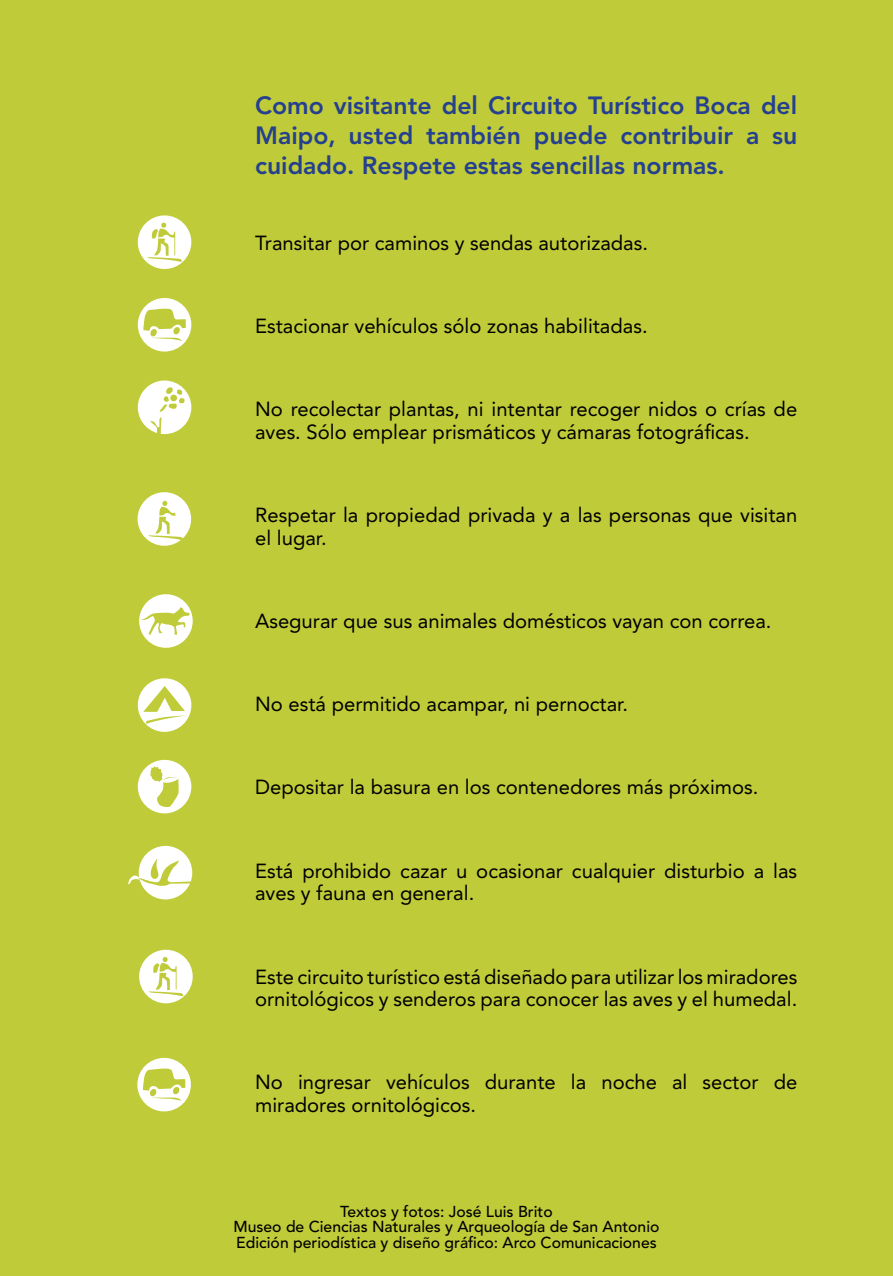
<style>
.page{position:relative;width:893px;height:1276px;background:#bfcb38}
.page>*{position:absolute;margin:0;border:0;box-sizing:border-box;transform-origin:0 0}
.t1{font:800 24.75px/29.7px "Avenir LT Std";color:#25408f;text-align:justify}
.t2{font:20.25px/22.5px "Avenir LT Std";color:#000}
.t3{font:500 15.75px/15.8px "Avenir LT Std";color:#000;text-align:center}
</style>
<div class="page">
<div style="left:138px;top:215px;width:53px;height:54px;background:#fff;border-radius:50%"></div>
<svg style="left:147px;top:223px;width:35px;height:39px"></svg>
<div style="left:138px;top:298px;width:53px;height:53px;background:#fff;border-radius:50%"></div>
<svg style="left:143px;top:308px;width:43px;height:33px"></svg>
<div style="left:138px;top:380px;width:53px;height:54px;background:#fff;border-radius:50%"></div>
<svg style="left:149px;top:387px;width:36px;height:48px"></svg>
<div style="left:139px;top:594px;width:54px;height:54px;background:#fff;border-radius:50%"></div>
<svg style="left:140px;top:607px;width:50px;height:27px"></svg>
<div style="left:138px;top:678px;width:53px;height:54px;background:#fff;border-radius:50%"></div>
<svg style="left:143px;top:686px;width:43px;height:39px"></svg>
<div style="left:138px;top:760px;width:53px;height:53px;background:#fff;border-radius:50%"></div>
<svg style="left:150px;top:766px;width:29px;height:41px"></svg>
<div style="left:138px;top:492px;width:53px;height:54px;background:#fff;border-radius:50%"></div>
<svg style="left:148px;top:501px;width:35px;height:39px"></svg>
<div style="left:139px;top:846px;width:53px;height:53px;background:#fff;border-radius:50%"></div>
<svg style="left:128px;top:858px;width:65px;height:28px"></svg>
<div style="left:139px;top:949px;width:54px;height:54px;background:#fff;border-radius:50%"></div>
<svg style="left:149px;top:957px;width:35px;height:39px"></svg>
<div style="left:137px;top:1058px;width:54px;height:53px;background:#fff;border-radius:50%"></div>
<svg style="left:143px;top:1068px;width:42px;height:32px"></svg>
<p class="t1" style="left:255px;top:91px;width:544px">Como visitante del Circuito Turístico Boca del Maipo, usted también puede contribuir a su cuidado. Respete estas sencillas normas.</p>
<p class="t2" style="left:255px;top:232px;width:394px">Transitar por caminos y sendas autorizadas.</p>
<p class="t2" style="left:255px;top:315px;width:394px">Estacionar vehículos sólo zonas habilitadas.</p>
<p class="t2" style="left:255px;top:398px;width:544px">No recolectar plantas, ni intentar recoger nidos o crías de aves. Sólo emplear prismáticos y cámaras fotográficas.</p>
<p class="t2" style="left:255px;top:504px;width:544px">Respetar la propiedad privada y a las personas que visitan el lugar.</p>
<p class="t2" style="left:255px;top:610px;width:518px">Asegurar que sus animales domésticos vayan con correa.</p>
<p class="t2" style="left:255px;top:693px;width:374px">No está permitido acampar, ni pernoctar.</p>
<p class="t2" style="left:255px;top:776px;width:505px">Depositar la basura en los contenedores más próximos.</p>
<p class="t2" style="left:255px;top:859px;width:544px">Está prohibido cazar u ocasionar cualquier disturbio a las aves y fauna en general.</p>
<p class="t2" style="left:255px;top:965px;width:544px">Este circuito turístico está diseñado para utilizar los miradores ornitológicos y senderos para conocer las aves y el humedal.</p>
<p class="t2" style="left:255px;top:1071px;width:544px">No ingresar vehículos durante la noche al sector de miradores ornitológicos.</p>
<p class="t3" style="left:233px;top:1203px;width:427px">Textos y fotos: José Luis Brito<br>Museo de Ciencias Naturales y Arqueología de San Antonio<br>Edición periodística y diseño gráfico: Arco Comunicaciones</p>
</div>
